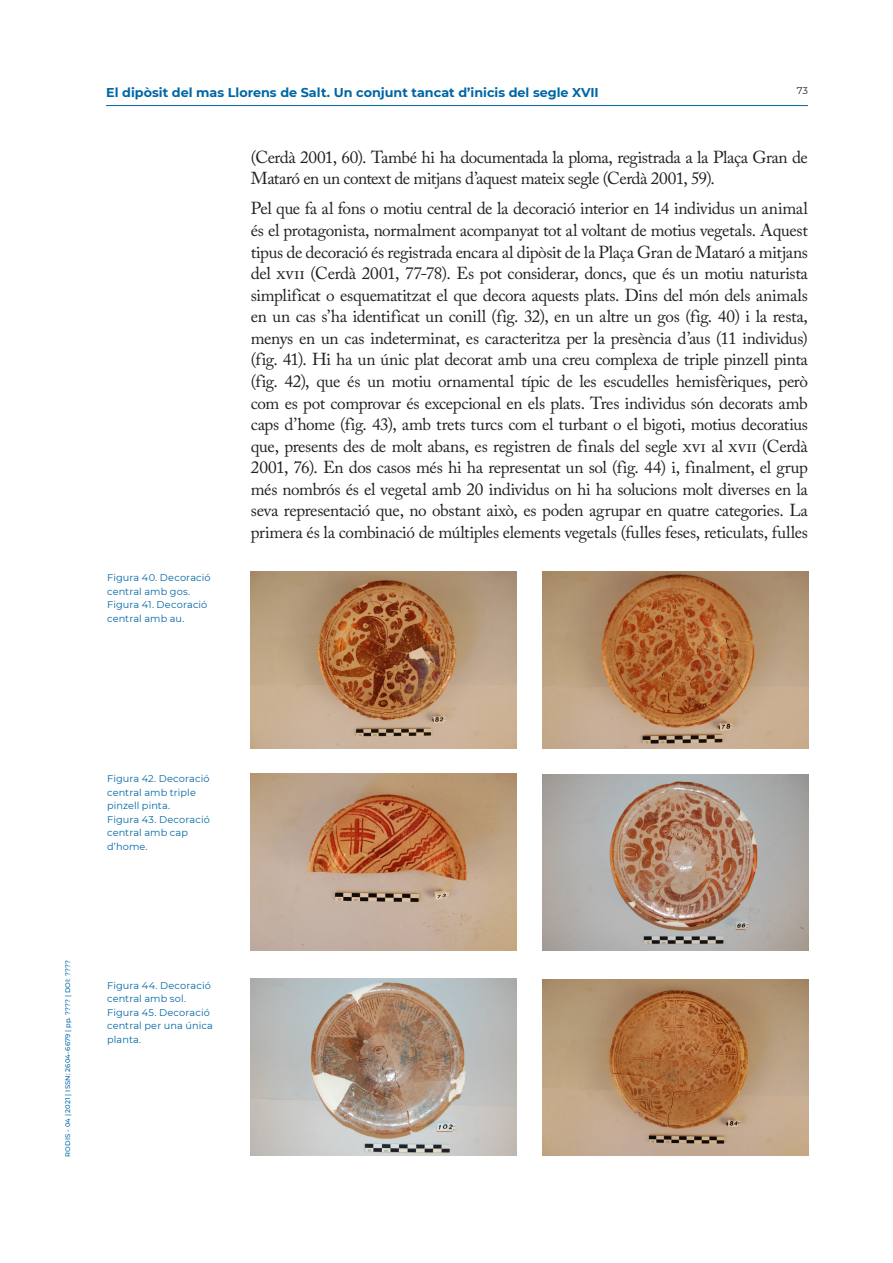
<style>
.page{position:relative;width:893px;height:1263px;background:#fff}
.page>*{position:absolute;margin:0;border:0;box-sizing:border-box;transform-origin:0 0}
.t1{font:17.25px/21.6px "Adobe Caslon Pro";letter-spacing:-.025em;color:#231f20}
.t2{font:700 12.75px "Montserrat";color:#0166a5}
.Peu_foto{font:9.75px/13.5px "Montserrat";letter-spacing:.015em;color:#0166a5}
.t3{font:9.75px "Montserrat";color:#231f20}
.t4{font:500 6.75px "Montserrat";letter-spacing:.025em;color:#0166a5}
</style>
<div class="page">
<hr style="left:106px;top:105px;width:702px;height:1px;background:#0166a5">
<img style="left:251px;top:774px;width:266px;height:177px">
<img style="left:251px;top:572px;width:266px;height:176px">
<img style="left:251px;top:979px;width:266px;height:176px">
<img style="left:542px;top:774px;width:266px;height:177px">
<img style="left:542px;top:572px;width:266px;height:176px">
<img style="left:542px;top:979px;width:266px;height:176px">
<p class="t2" style="left:106px;top:84px;width:494px">El dipòsit del mas Llorens de Salt. Un conjunt tancat d’inicis del segle XVII</p>
<p class="t3" style="left:797px;top:84px;width:13px">73</p>
<p class="Peu_foto" style="left:107px;top:571px;width:105px">Figura 40. Decoració central amb gos.</p>
<p class="Peu_foto" style="left:107px;top:598px;width:102px">Figura 41. Decoració central amb au.</p>
<p class="t1" style="left:251px;top:146px;width:559px">(Cerdà 2001, 60). També hi ha documentada la ploma, registrada a la Plaça Gran de<br>Mataró en un context de mitjans d’aquest mateix segle (Cerdà 2001, 59).</p>
<p class="t1" style="left:251px;top:198px;width:559px;text-align:justify">Pel que fa al fons o motiu central de la decoració interior en 14 individus un animal és el protagonista, normalment acompanyat tot al voltant de motius vegetals. Aquest tipus de decoració és registrada encara al dipòsit de la Plaça Gran de Mataró a mitjans del xvii (Cerdà 2001, 77‑78). Es pot considerar, doncs, que és un motiu naturista simplificat o esquematitzat el que decora aquests plats. Dins del món dels animals en un cas s’ha identificat un conill (fig. 32), en un altre un gos (fig. 40) i la resta, menys en un cas indeterminat, es caracteritza per la presència d’aus (11 individus) (fig. 41). Hi ha un únic plat decorat amb una creu complexa de triple pinzell pinta (fig. 42), que és un motiu ornamental típic de les escudelles hemisfèriques, però com es pot comprovar és excepcional en els plats. Tres individus són decorats amb caps d’home (fig. 43), amb trets turcs com el turbant o el bigoti, motius decoratius que, presents des de molt abans, es registren de finals del segle xvi al xvii (Cerdà 2001, 76). En dos casos més hi ha representat un sol (fig. 44) i, finalment, el grup més nombrós és el vegetal amb 20 individus on hi ha solucions molt diverses en la seva representació que, no obstant això, es poden agrupar en quatre categories. La primera és la combinació de múltiples elements vegetals (fulles feses, reticulats, fulles</p>
<p class="Peu_foto" style="left:107px;top:772px;width:104px">Figura 42. Decoració central amb triple pinzell pinta.</p>
<p class="Peu_foto" style="left:107px;top:812px;width:104px">Figura 43. Decoració central amb cap d’home.</p>
<p class="t4" style="left:63px;top:1157px;width:198px;rotate:-90deg">RODIS - 04 | 2021 | ISSN: 2604-6679 | pp. ???? | DOI: ????</p>
<p class="Peu_foto" style="left:107px;top:978px;width:105px">Figura 44. Decoració central amb sol.</p>
<p class="Peu_foto" style="left:107px;top:1005px;width:107px">Figura 45. Decoració central per una única planta.</p>
</div>
